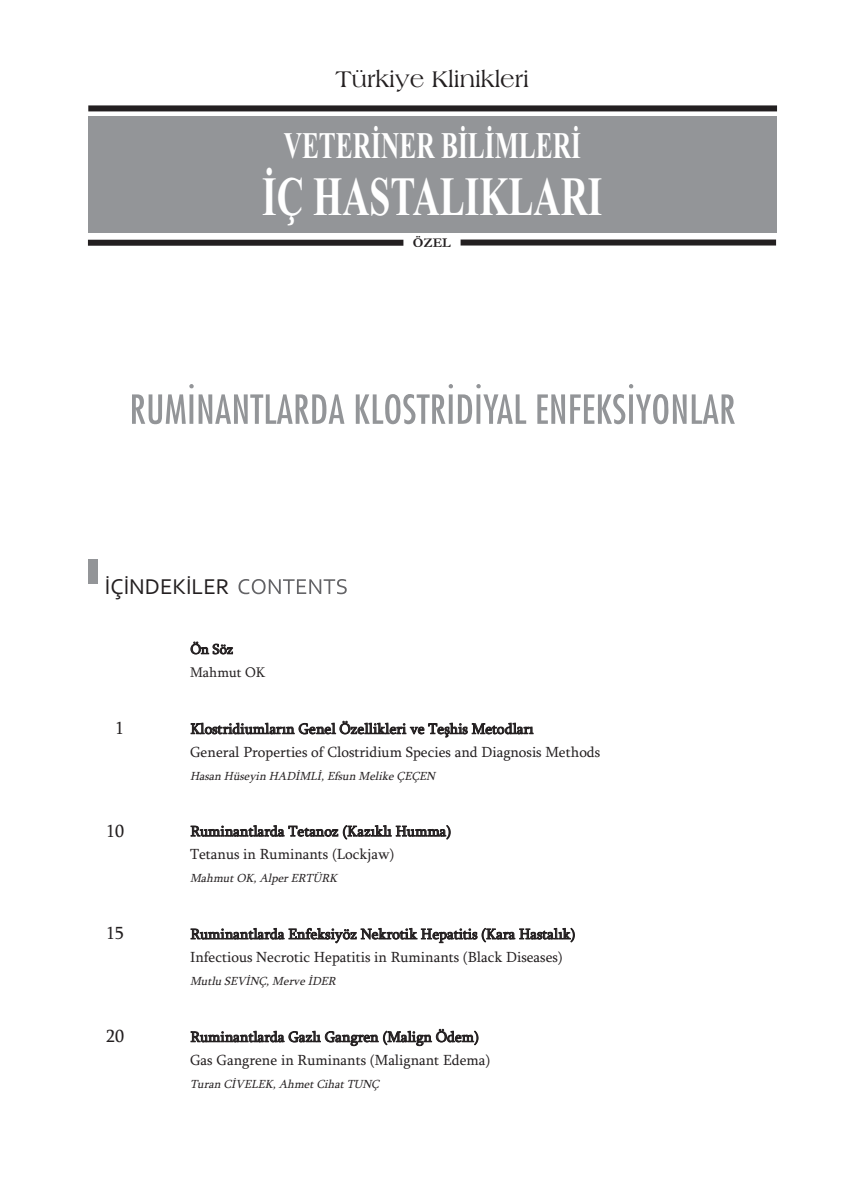
<style>
.page{position:relative;width:865px;height:1197px;background:#fff}
.page>*{position:absolute;margin:0;border:0;box-sizing:border-box;transform-origin:0 0}
.t1{font:700 55.35px "Times New Roman";color:#fff;scale:.68 1}
.t2{font:700 37.5px "Times New Roman";color:#fff;scale:.68 1}
.t3{font:24px "Americana BT Roman";color:#231f20}
.t4{font:22.5px "Corbel";color:#231f20}
.t5{font:18px "Sylfaen";color:#231f20}
.t6{font:15px/23.1px "Sylfaen";color:#231f20}
.t7{font:14.25px/23.2px "Sylfaen";color:#231f20}
.t8{font:700 13.5px "Garamond";color:#231f20}
.t9{font:italic 12px "Sylfaen";color:#231f20}
</style>
<div class="page">
<svg style="left:238px;top:579px;width:109px;height:15px"></svg>
<div style="left:88px;top:559px;width:9px;height:25px;background:#939598"></div>
<svg style="left:132px;top:384px;width:283px;height:40px"></svg>
<div style="left:88px;top:117px;width:688px;height:116px;background:#939598"></div>
<div style="left:88px;top:105px;width:689px;height:6px;background:#231f20"></div>
<div style="left:88px;top:240px;width:315px;height:6px;background:#231f20"></div>
<div style="left:460px;top:239px;width:316px;height:6px;background:#231f20"></div>
<h3 class="t3" style="left:335px;top:65px;width:195px">Türkiye Klinikleri</h3>
<h2 class="t2" style="left:284px;top:123px;width:438px">VETERİNER BİLİMLERİ</h2>
<h1 class="t1" style="left:262px;top:164px;width:501px">İÇ HASTALIKLARI</h1>
<p class="t8" style="left:413px;top:235px;width:39px">ÖZEL</p>
<h3 class="t4" style="left:105px;top:573px;width:126px">İÇİNDEKİLER</h3>
<p class="t7" style="left:190px;top:637px;width:77px">Ön Söz<br>Mahmut OK</p>
<p class="t5" style="left:115px;top:717px;width:10px">1</p>
<p class="t6" style="left:190px;top:717px;width:412px">Klostridiumların Genel Özellikleri ve Teşhis Metodları<br>General Properties of Clostridium Species and Diagnosis Methods</p>
<p class="t9" style="left:190px;top:768px;width:250px">Hasan Hüseyin HADİMLİ, Efsun Melike ÇEÇEN</p>
<p class="t5" style="left:106px;top:819px;width:19px">10</p>
<p class="t6" style="left:190px;top:819px;width:263px">Ruminantlarda Tetanoz (Kazıklı Humma)<br>Tetanus in Ruminants (Lockjaw)</p>
<p class="t9" style="left:190px;top:871px;width:152px">Mahmut OK, Alper ERTÜRK</p>
<p class="t5" style="left:106px;top:922px;width:19px">15</p>
<p class="t6" style="left:190px;top:922px;width:387px">Ruminantlarda Enfeksiyöz Nekrotik Hepatitis (Kara Hastalık)<br>Infectious Necrotic Hepatitis in Ruminants (Black Diseases)</p>
<p class="t9" style="left:190px;top:973px;width:150px">Mutlu SEVİNÇ, Merve İDER</p>
<p class="t5" style="left:106px;top:1025px;width:19px">20</p>
<p class="t6" style="left:190px;top:1024px;width:302px">Ruminantlarda Gazlı Gangren (Malign Ödem)<br>Gas Gangrene in Ruminants (Malignant Edema)</p>
<p class="t9" style="left:190px;top:1076px;width:194px">Turan CİVELEK, Ahmet Cihat TUNÇ</p>
</div>
